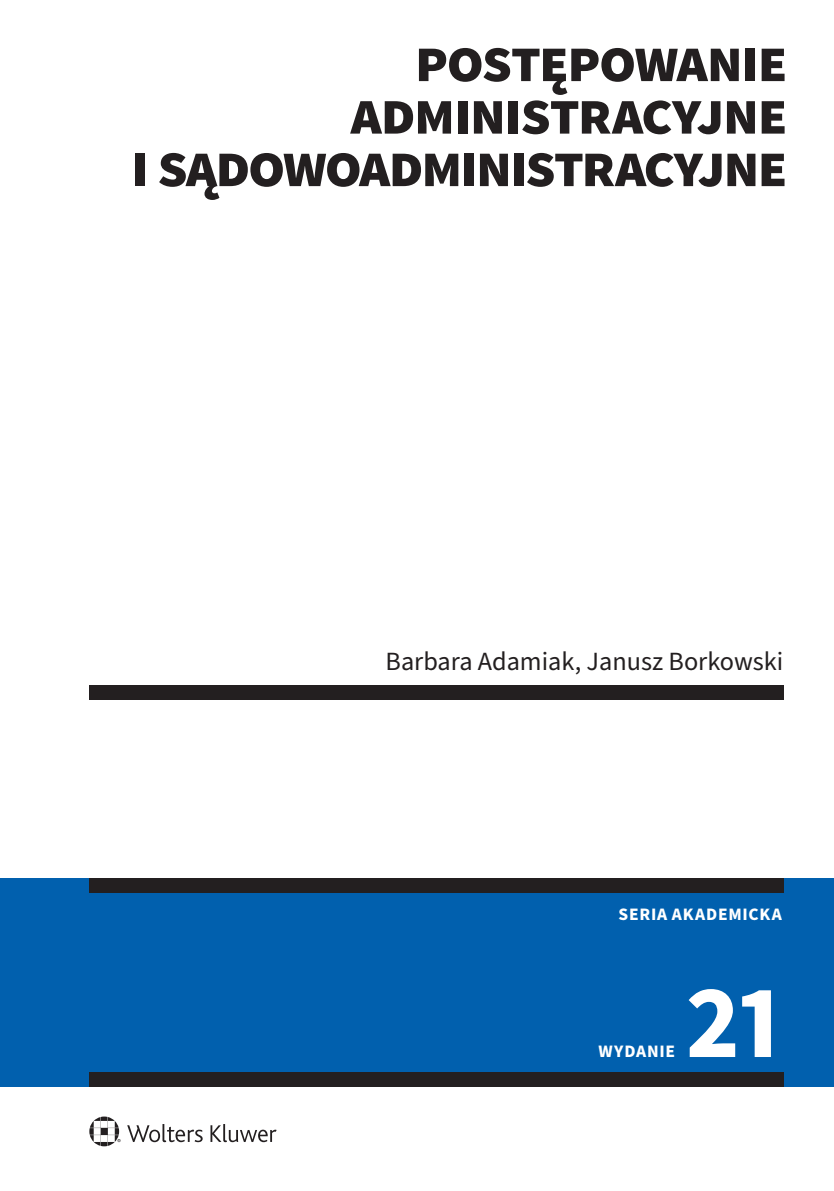
<style>
.page{position:relative;width:834px;height:1191px;background:#fff}
.page>*{position:absolute;margin:0;border:0;box-sizing:border-box;transform-origin:0 0}
.t1{font:700 105px "Source Sans Pro";color:#fff}
.t2{font:700 61.25px/52.5px "Source Sans Pro";letter-spacing:-.04em;color:#231f20;text-align:right}
.t3{font:26.25px "Source Sans Pro";color:#231f20}
.t4{font:700 17.5px "Source Sans Pro";letter-spacing:.04em;color:#fff}
</style>
<div class="page">
<svg style="left:89px;top:1116px;width:187px;height:30px"></svg>
<div style="left:0;top:878px;width:833px;height:208px;background:#0160ae"></div>
<div style="left:89px;top:1071px;width:695px;height:15px;background:#231f20"></div>
<div style="left:89px;top:878px;width:695px;height:15px;background:#231f20"></div>
<div style="left:89px;top:685px;width:695px;height:14px;background:#231f20"></div>
<p class="t2" style="left:131px;top:36px;width:658px">PostęPowanie administracyjne<br>i sądowoadministracyjne</p>
<p class="t3" style="left:385px;top:643px;width:399px">Barbara Adamiak, Janusz Borkowski</p>
<p class="t4" style="left:618px;top:901px;width:165px">SERIA AKADEMICKA</p>
<p class="t4" style="left:598px;top:1039px;width:78px">WYDANIE</p>
<h1 class="t1" style="left:684px;top:950px;width:98px">21</h1>
</div>
